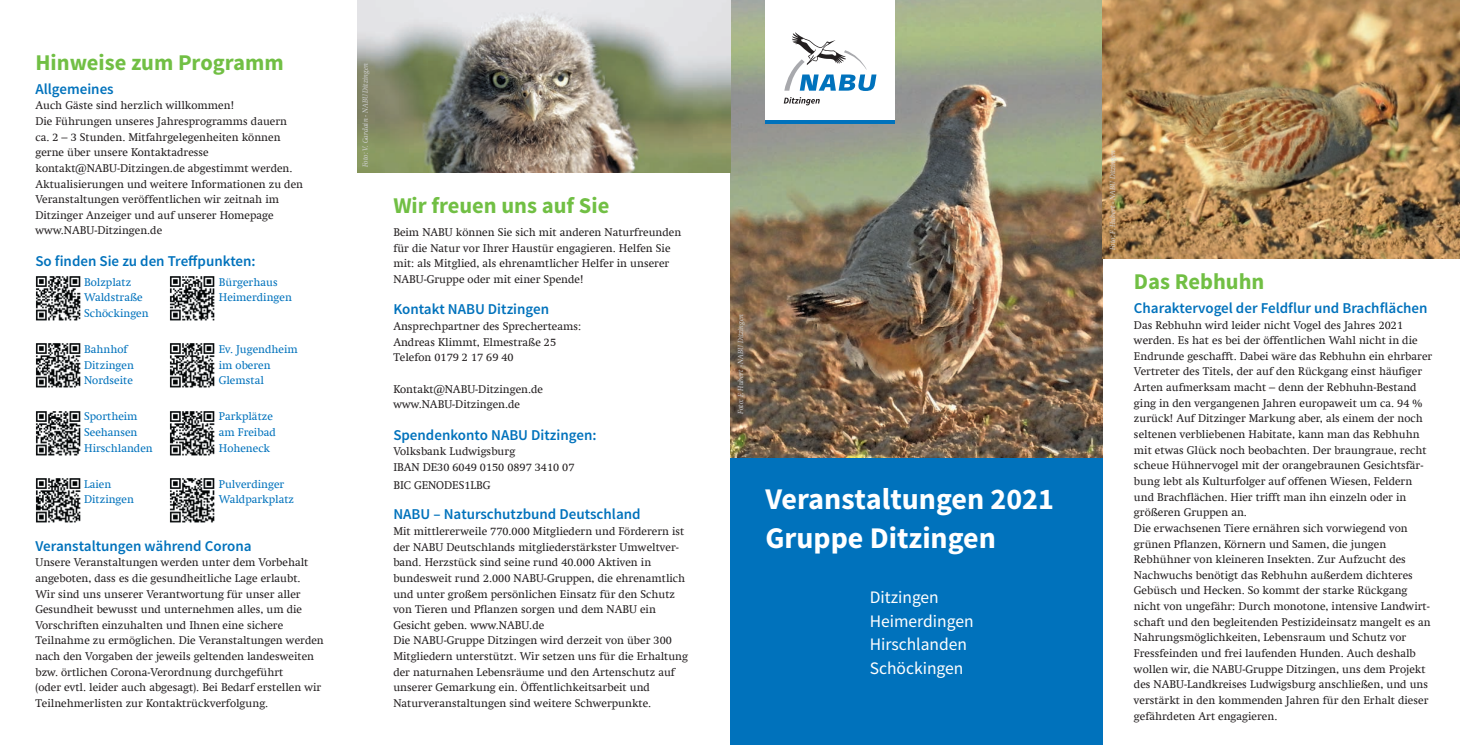
<style>
.page{position:relative;width:1460px;height:745px;background:#fff}
.page>*{position:absolute;margin:0;border:0;box-sizing:border-box;transform-origin:0 0}
._01_-_Titelseite_Übe{font:700 30px/38.8px "Source Sans Pro";color:#fff}
._02_-_H2_Überschrift{font:700 22.5px "Source Sans Pro";color:#71bf44}
._01_-_Titelseite_Übe-2{font:17.5px/23.5px "Source Sans Pro";color:#fff}
._05_-_P_Fließtext{font:600 15px "Source Sans Pro";color:#0072bc}
._03_-_H3_Zwischenübe{font:600 15px "Source Sans Pro";color:#0072bc}
._05_-_P_Fließtext-2{font:11.25px/15.6px "Swift Com";color:#231f20}
._06_-_Kleiner_Text{font:11.25px/15.6px "Swift Com";color:#231f20}
._05_-_P_Fließtext-3{font:11.25px/15.6px "Swift Com";color:#0072bc}
._03_-_H3_Zwischenübe-2{font:11.25px/15.6px "Swift Com";color:#231f20}
.Mitgliedsantrag_Ansc{font:italic 7.5px "Swift Com";color:#d1d2d4}
</style>
<div class="page">
<img style="left:730px;top:0;width:372px;height:458px">
<div style="left:730px;top:458px;width:372px;height:286px;background:#0072bc"></div>
<div style="left:765px;top:0;width:130px;height:123px;background:#fff"></div>
<svg style="left:784px;top:32px;width:92px;height:59px"></svg>
<hr style="left:765px;top:120px;width:130px;height:3px;background:#0072bc">
<svg style="left:784px;top:97px;width:36px;height:8px"></svg>
<img style="left:1102px;top:0;width:358px;height:259px">
<img style="left:358px;top:0;width:372px;height:172px">
<img style="left:35px;top:276px;width:46px;height:45px">
<img style="left:35px;top:343px;width:46px;height:45px">
<img style="left:35px;top:411px;width:46px;height:45px">
<img style="left:35px;top:478px;width:46px;height:45px">
<img style="left:169px;top:276px;width:46px;height:45px">
<img style="left:169px;top:343px;width:46px;height:45px">
<img style="left:169px;top:411px;width:46px;height:45px">
<img style="left:169px;top:478px;width:46px;height:45px">
<h2 class="_02_-_H2_Überschrift" style="left:35px;top:48px;width:250px">Hinweise zum Programm</h2>
<p class="_03_-_H3_Zwischenübe" style="left:35px;top:79px;width:80px">Allgemeines</p>
<p class="_05_-_P_Fließtext-2" style="left:35px;top:98px;width:200px">Auch Gäste sind herzlich willkommen!</p>
<p class="_05_-_P_Fließtext-2" style="left:35px;top:113px;width:269px">Die Führungen unseres Jahresprogramms dauern ca. 2 – 3 Stunden. Mitfahrgelegenheiten können gerne über unsere Kontaktadresse kontakt@NABU-Ditzingen.de abgestimmt werden.<br>Aktualisierungen und weitere Informationen zu den Veranstaltungen veröffentlichen wir zeitnah im Ditzinger Anzeiger und auf unserer Homepage www.NABU-Ditzingen.de</p>
<p class="_05_-_P_Fließtext" style="left:35px;top:251px;width:222px">So finden Sie zu den Treffpunkten:</p>
<p class="_05_-_P_Fließtext-3" style="left:84px;top:274px;width:66px">Bolzplatz<br>Waldstraße<br>Schöckingen</p>
<p class="_05_-_P_Fließtext-3" style="left:219px;top:274px;width:75px">Bürgerhaus<br>Heimerdingen</p>
<p class="_05_-_P_Fließtext-3" style="left:84px;top:341px;width:51px">Bahnhof<br>Ditzingen<br>Nordseite</p>
<p class="_05_-_P_Fließtext-3" style="left:219px;top:341px;width:81px">Ev. Jugendheim im oberen<br>Glemstal</p>
<p class="_05_-_P_Fließtext-3" style="left:84px;top:408px;width:70px">Sportheim<br>Seehansen<br>Hirschlanden</p>
<p class="_05_-_P_Fließtext-3" style="left:219px;top:408px;width:58px">Parkplätze am Freibad<br>Hoheneck</p>
<p class="_05_-_P_Fließtext-3" style="left:84px;top:476px;width:51px">Laien<br>Ditzingen</p>
<p class="_05_-_P_Fließtext-3" style="left:219px;top:476px;width:77px">Pulverdinger<br>Waldparkplatz</p>
<p class="_05_-_P_Fließtext" style="left:35px;top:535px;width:218px">Veranstaltungen während Corona</p>
<p class="_05_-_P_Fließtext-2" style="left:35px;top:554px;width:290px">Unsere Veranstaltungen werden unter dem Vorbehalt angeboten, dass es die gesundheitliche Lage erlaubt.<br>Wir sind uns unserer Verantwortung für unser aller Gesundheit bewusst und unternehmen alles, um die Vorschriften einzuhalten und Ihnen eine sichere Teilnahme zu ermöglichen. Die Veranstaltungen werden nach den Vorgaben der jeweils geltenden landesweiten bzw. örtlichen Corona-Verordnung durchgeführt<br>(oder evtl. leider auch abgesagt). Bei Bedarf erstellen wir Teilnehmerlisten zur Kontaktrückverfolgung.</p>
<p class="Mitgliedsantrag_Ansc" style="left:361px;top:167px;width:105px;rotate:-90deg">Foto: V. Gardain - NABU Ditzingen</p>
<h2 class="_02_-_H2_Überschrift" style="left:393px;top:191px;width:217px">Wir freuen uns auf Sie</h2>
<p class="_05_-_P_Fließtext-2" style="left:393px;top:224px;width:289px">Beim NABU können Sie sich mit anderen Naturfreunden für die Natur vor Ihrer Haustür engagieren. Helfen Sie mit: als Mitglied, als ehrenamtlicher Helfer in unserer NABU-Gruppe oder mit einer Spende!</p>
<p class="_03_-_H3_Zwischenübe" style="left:393px;top:300px;width:157px">Kontakt NABU Ditzingen</p>
<p class="_03_-_H3_Zwischenübe-2" style="left:393px;top:318px;width:189px">Ansprechpartner des Sprecherteams:<br>Andreas Klimmt, Elmestraße 25<br>Telefon 0179 2 17 69 40</p>
<p class="_05_-_P_Fließtext-2" style="left:393px;top:381px;width:151px">Kontakt@NABU-Ditzingen.de www.NABU-Ditzingen.de</p>
<p class="_05_-_P_Fließtext" style="left:393px;top:425px;width:205px">Spendenkonto NABU Ditzingen:</p>
<p class="_05_-_P_Fließtext-2" style="left:393px;top:443px;width:183px">Volksbank Ludwigsburg<br>IBAN DE30 6049 0150 0897 3410 07</p>
<p class="_05_-_P_Fließtext-2" style="left:393px;top:477px;width:99px">BIC GENODES1LBG</p>
<p class="_05_-_P_Fließtext" style="left:393px;top:504px;width:249px">NABU – Naturschutzbund Deutschland</p>
<p class="_06_-_Kleiner_Text" style="left:393px;top:523px;width:296px">Mit mittlererweile 770.000 Mitgliedern und Förderern ist der NABU Deutschlands mitgliederstärkster Umweltver&shy;band. Herzstück sind seine rund 40.000 Aktiven in bundesweit rund 2.000 NABU-Gruppen, die ehrenamtlich und unter großem persönlichen Einsatz für den Schutz von Tieren und Pflanzen sorgen und dem NABU ein Gesicht geben. www.NABU.de<br>Die NABU-Gruppe Ditzingen wird derzeit von über 300<br>Mitgliedern unterstützt. Wir setzen uns für die Erhaltung der naturnahen Lebensräume und den Artenschutz auf unserer Gemarkung ein. Öffentlichkeitsarbeit und Naturveranstaltungen sind weitere Schwerpunkte.</p>
<p class="Mitgliedsantrag_Ansc" style="left:736px;top:414px;width:102px;rotate:-90deg">Foto: F. Hubert - NABU Ditzingen</p>
<p class="_01_-_Titelseite_Übe" style="left:765px;top:481px;width:290px">Veranstaltungen 2021<br>Gruppe Ditzingen</p>
<p class="_01_-_Titelseite_Übe-2" style="left:870px;top:585px;width:105px">Ditzingen<br>Heimerdingen<br>Hirschlanden<br>Schöckingen</p>
<p class="Mitgliedsantrag_Ansc" style="left:1108px;top:250px;width:102px;rotate:-90deg">Foto: F. Hubert - NABU Ditzingen</p>
<h2 class="_02_-_H2_Überschrift" style="left:1134px;top:267px;width:132px">Das Rebhuhn</h2>
<p class="_03_-_H3_Zwischenübe" style="left:1134px;top:298px;width:295px">Charaktervogel der Feldflur und Brachflächen</p>
<p class="_05_-_P_Fließtext-2" style="left:1134px;top:316px;width:300px">Das Rebhuhn wird leider nicht Vogel des Jahres 2021 werden. Es hat es bei der öffentlichen Wahl nicht in die Endrunde geschafft. Dabei wäre das Rebhuhn ein ehrbarer Vertreter des Titels, der auf den Rückgang einst häufiger Arten aufmerksam macht – denn der Rebhuhn-Bestand ging in den vergangenen Jahren europaweit um ca. 94 % zurück! Auf Ditzinger Markung aber, als einem der noch seltenen verbliebenen Habitate, kann man das Rebhuhn mit etwas Glück noch beobachten. Der braungraue, recht scheue Hühnervogel mit der orangebraunen Gesichtsfär&shy;bung lebt als Kulturfolger auf offenen Wiesen, Feldern und Brachflächen. Hier trifft man ihn einzeln oder in größeren Gruppen an.<br>Die erwachsenen Tiere ernähren sich vorwiegend von grünen Pflanzen, Körnern und Samen, die jungen Rebhühner von kleineren Insekten. Zur Aufzucht des Nachwuchs benötigt das Rebhuhn außerdem dichteres Gebüsch und Hecken. So kommt der starke Rückgang nicht von ungefähr: Durch monotone, intensive Landwirt&shy;schaft und den begleitenden Pestizideinsatz mangelt es an Nahrungsmöglichkeiten, Lebensraum und Schutz vor Fressfeinden und frei laufenden Hunden. Auch deshalb wollen wir, die NABU-Gruppe Ditzingen, uns dem Projekt des NABU-Landkreises Ludwigsburg anschließen, und uns verstärkt in den kommenden Jahren für den Erhalt dieser gefährdeten Art engagieren.</p>
</div>
